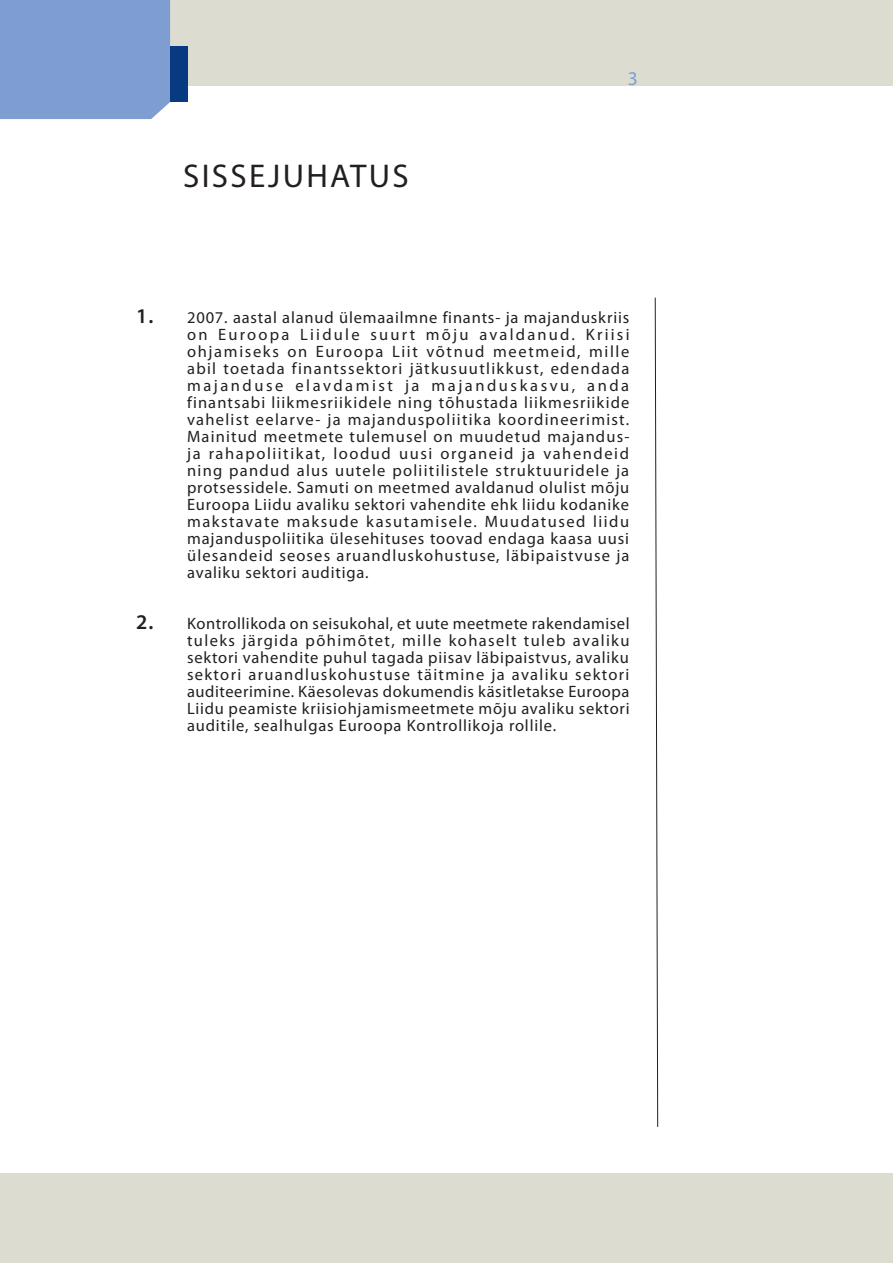
<style>
.page{position:relative;width:893px;height:1263px;background:#fff}
.page>*{position:absolute;margin:0;border:0;box-sizing:border-box;transform-origin:0 0}
.t1{font:33px "Myriad Pro";letter-spacing:.07em;color:#231f20}
.t2{font:19.5px "Myriad Pro";color:#7e9ed2}
.t3{font:16.5px/17px "Myriad Pro";letter-spacing:.05em;color:#231f20;text-align:justify}
.s1{font-weight:600;font-size:21px}
</style>
<div class="page">
<div style="left:0;top:1174px;width:893px;height:89px;background:#dcdcd0"></div>
<div style="left:0;top:0;width:893px;height:85px;background:#dcdcd0"></div>
<div style="left:0;top:0;width:170px;height:119px;background:#7e9ed2"></div>
<div style="left:170px;top:47px;width:17px;height:55px;background:#083a82"></div>
<svg style="left:654px;top:297px;width:4px;height:830px"></svg>
<h1 class="t1" style="left:183px;top:156px;width:227px">SISSEJUHATUS</h1>
<p class="t2" style="left:628px;top:66px;width:12px">3</p>
<p class="t3" style="left:187px;top:309px;width:444px;text-indent:-51px"><span class="s1">1.</span> 2007. aastal alanud ülemaailmne finants- ja majanduskriis on Euroopa Liidule suurt mõju avaldanud. Kriisi ohjamiseks on Euroopa Liit võtnud meetmeid, mille abil toetada finantssektori jätkusuutlikkust, edendada majanduse elavdamist ja majanduskasvu, anda finantsabi liikmesriikidele ning tõhustada liikmesriikide vahelist eelarve- ja majanduspoliitika koordineerimist.<br>Mainitud meetmete tulemusel on muudetud majandus&shy;ja rahapoliitikat, loodud uusi organeid ja vahendeid ning pandud alus uutele poliitilistele struktuuridele ja protsessidele. Samuti on meetmed avaldanud olulist mõju Euroopa Liidu avaliku sektori vahendite ehk liidu kodanike makstavate maksude kasutamisele. Muudatused liidu majanduspoliitika ülesehituses toovad endaga kaasa uusi ülesandeid seoses aruandluskohustuse, läbipaistvuse ja avaliku sektori auditiga.</p>
<p class="t3" style="left:187px;top:615px;width:444px;text-indent:-51px"><span class="s1">2.</span> Kontrollikoda on seisukohal, et uute meetmete rakendamisel tuleks järgida põhimõtet, mille kohaselt tuleb avaliku sektori vahendite puhul tagada piisav läbipaistvus, avaliku sektori aruandluskohustuse täitmine ja avaliku sektori auditeerimine. Käesolevas dokumendis käsitletakse Euroopa Liidu peamiste kriisiohjamismeetmete mõju avaliku sektori auditile, sealhulgas Euroopa Kontrollikoja rollile.</p>
</div>
